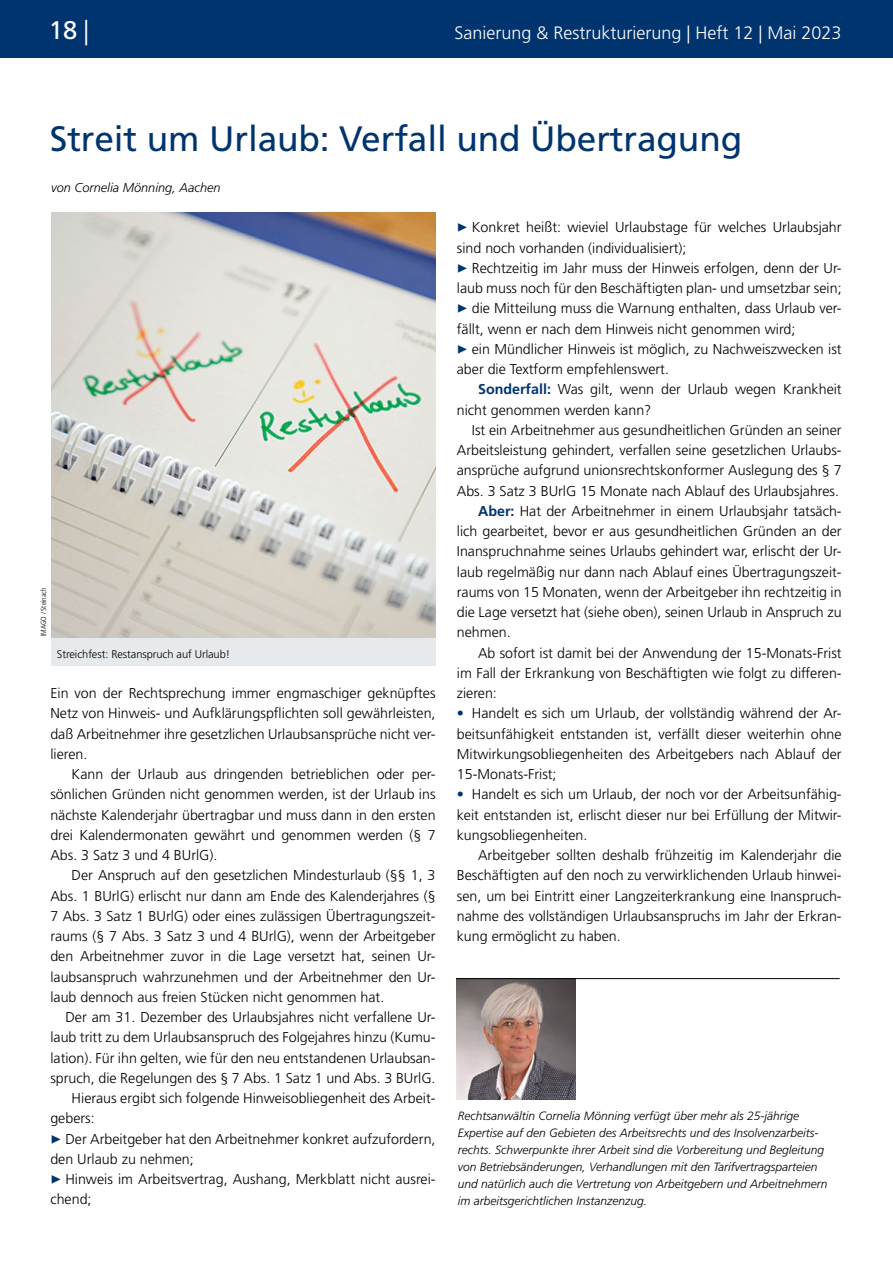
<style>
.page{position:relative;width:893px;height:1263px;background:#fff}
.page>*{position:absolute;margin:0;border:0;box-sizing:border-box;transform-origin:0 0}
.t1{font:35.25px "Frutiger LT Pro";letter-spacing:-.005em;color:#00346f}
.t2{font:25.5px "Frutiger LT Pro";color:#fff}
.t3{font:300 18px "Frutiger LT Pro";color:#fff}
.t4{font:300 14.25px/20.2px "Frutiger LT Pro";color:#000;text-align:justify}
.t5{font:italic 300 12.75px "Frutiger LT Pro";color:#000}
.t6{font:italic 300 12px/17px "Frutiger LT Pro";color:#000}
.t7{font:300 11.1px "Frutiger LT Pro";letter-spacing:-.005em;color:#000}
.t8{font:300 condensed 7.5px "Frutiger LT Pro";color:#000}
.s1{font-weight:300}
.s2{font-family:"Minion Pro";font-weight:700;font-stretch:condensed;font-size:18px;color:#00346f}
.s3{font-weight:700;color:#00346f}
.s4{color:#00346f}
</style>
<div class="page">
<div style="left:0;top:0;width:893px;height:57px;background:#00346f"></div>
<div style="left:51px;top:633px;width:385px;height:33px;background:#e7eaec"></div>
<img style="left:51px;top:212px;width:385px;height:425px">
<img style="left:457px;top:979px;width:118px;height:121px">
<hr style="left:456px;top:978px;width:384px;height:1px;background:#000">
<h2 class="t2" style="left:49px;top:15px;width:42px">18 <span class="s1">|</span></h2>
<p class="t3" style="left:454px;top:23px;width:389px">Sanierung &amp; Restrukturierung | Heft 12 | Mai 2023</p>
<h1 class="t1" style="left:50px;top:118px;width:694px">Streit um Urlaub: Verfall und Übertragung</h1>
<p class="t5" style="left:51px;top:180px;width:171px">von Cornelia Mönning, Aachen</p>
<p class="t8" style="left:39px;top:636px;width:50px;rotate:-90deg">IMAGO / Steinach</p>
<p class="t7" style="left:57px;top:647px;width:175px">Streichfest: Restanspruch auf Urlaub!</p>
<p class="t4" style="left:50px;top:683px;width:387px">Ein von der Rechtsprechung immer engmaschiger geknüpftes Netz von Hinweis- und Aufklärungspflichten soll gewährleisten, daß Arbeitnehmer ihre gesetzlichen Urlaubsansprüche nicht ver&shy;lieren.</p>
<p class="t4" style="left:50px;top:764px;width:387px;text-indent:21px">Kann der Urlaub aus dringenden betrieblichen oder per&shy;sönlichen Gründen nicht genommen werden, ist der Urlaub ins nächste Kalenderjahr übertragbar und muss dann in den ersten drei Kalendermonaten gewährt und genommen werden (§ 7<br>Abs. 3 Satz 3 und 4 BUrlG).</p>
<p class="t4" style="left:50px;top:865px;width:387px;text-indent:21px">Der Anspruch auf den gesetzlichen Mindesturlaub (§§ 1, 3<br>Abs. 1 BUrlG) erlischt nur dann am Ende des Kalenderjahres (§ 7 Abs. 3 Satz 1 BUrlG) oder eines zulässigen Übertragungszeit&shy;raums (§ 7 Abs. 3 Satz 3 und 4 BUrlG), wenn der Arbeitgeber den Arbeitnehmer zuvor in die Lage versetzt hat, seinen Ur&shy;laubsanspruch wahrzunehmen und der Arbeitnehmer den Ur&shy;laub dennoch aus freien Stücken nicht genommen hat.</p>
<p class="t4" style="left:65px;top:1007px;width:372px">Der am 31. Dezember des Urlaubsjahres nicht verfallene Ur-</p>
<p class="t4" style="left:50px;top:1027px;width:387px">laub tritt zu dem Urlaubsanspruch des Folgejahres hinzu (Kumu-</p>
<p class="t4" style="left:50px;top:1048px;width:387px">lation). Für ihn gelten, wie für den neu entstandenen Urlaubsan-</p>
<p class="t4" style="left:50px;top:1068px;width:387px">spruch, die Regelungen des § 7 Abs. 1 Satz 1 und Abs. 3 BUrlG.</p>
<p class="t4" style="left:72px;top:1088px;width:365px">Hieraus ergibt sich folgende Hinweisobliegenheit des Arbeit-</p>
<p class="t4" style="left:50px;top:1108px;width:46px">gebers:</p>
<p class="t4" style="left:50px;top:1129px;width:387px"><span class="s2">▶</span> Der Arbeitgeber hat den Arbeitnehmer konkret aufzufordern,</p>
<p class="t4" style="left:50px;top:1149px;width:145px">den Urlaub zu nehmen;</p>
<p class="t4" style="left:50px;top:1169px;width:387px"><span class="s2">▶</span> Hinweis im Arbeitsvertrag, Aushang, Merkblatt nicht ausrei-</p>
<p class="t4" style="left:50px;top:1189px;width:43px">chend;</p>
<p class="t4" style="left:457px;top:217px;width:386px;text-align:left"><span class="s2">▶</span> Konkret heißt: wieviel Urlaubstage für welches Urlaubsjahr sind noch vorhanden (individualisiert);<br><span class="s2">▶</span> Rechtzeitig im Jahr muss der Hinweis erfolgen, denn der Ur&shy;laub muss noch für den Beschäftigten plan- und umsetzbar sein; <span class="s2">▶</span> die Mitteilung muss die Warnung enthalten, dass Urlaub ver&shy;fällt, wenn er nach dem Hinweis nicht genommen wird;<br><span class="s2">▶</span> ein Mündlicher Hinweis ist möglich, zu Nachweiszwecken ist aber die Textform empfehlenswert.</p>
<p class="t4" style="left:457px;top:379px;width:386px;text-indent:21px"><span class="s3">Sonderfall:</span> Was gilt, wenn der Urlaub wegen Krankheit nicht genommen werden kann?</p>
<p class="t4" style="left:472px;top:420px;width:371px">Ist ein Arbeitnehmer aus gesundheitlichen Gründen an seiner</p>
<p class="t4" style="left:457px;top:440px;width:386px">Arbeitsleistung gehindert, verfallen seine gesetzlichen Urlaubs-</p>
<p class="t4" style="left:457px;top:460px;width:386px">ansprüche aufgrund unionsrechtskonformer Auslegung des § 7</p>
<p class="t4" style="left:457px;top:481px;width:384px">Abs. 3 Satz 3 BUrlG 15 Monate nach Ablauf des Urlaubsjahres.</p>
<p class="t4" style="left:478px;top:501px;width:365px"><span class="s3">Aber:</span> Hat der Arbeitnehmer in einem Urlaubsjahr tatsäch-</p>
<p class="t4" style="left:457px;top:521px;width:386px">lich gearbeitet, bevor er aus gesundheitlichen Gründen an der</p>
<p class="t4" style="left:457px;top:541px;width:386px">Inanspruchnahme seines Urlaubs gehindert war, erlischt der Ur-</p>
<p class="t4" style="left:457px;top:562px;width:386px">laub regelmäßig nur dann nach Ablauf eines Übertragungszeit-</p>
<p class="t4" style="left:457px;top:582px;width:386px">raums von 15 Monaten, wenn der Arbeitgeber ihn rechtzeitig in</p>
<p class="t4" style="left:457px;top:602px;width:386px">die Lage versetzt hat (siehe oben), seinen Urlaub in Anspruch zu</p>
<p class="t4" style="left:457px;top:622px;width:55px">nehmen.</p>
<p class="t4" style="left:478px;top:643px;width:365px">Ab sofort ist damit bei der Anwendung der 15-Monats-Frist</p>
<p class="t4" style="left:457px;top:663px;width:386px">im Fall der Erkrankung von Beschäftigten wie folgt zu differen-</p>
<p class="t4" style="left:457px;top:683px;width:42px">zieren:</p>
<p class="t4" style="left:457px;top:703px;width:386px"><span class="s4">•</span> Handelt es sich um Urlaub, der vollständig während der Ar&shy;beitsunfähigkeit entstanden ist, verfällt dieser weiterhin ohne Mitwirkungsobliegenheiten des Arbeitgebers nach Ablauf der 15-Monats-Frist;</p>
<p class="t4" style="left:457px;top:784px;width:386px"><span class="s4">•</span> Handelt es sich um Urlaub, der noch vor der Arbeitsunfähig&shy;keit entstanden ist, erlischt dieser nur bei Erfüllung der Mitwir&shy;kungsobliegenheiten.</p>
<p class="t4" style="left:457px;top:845px;width:386px;text-indent:21px">Arbeitgeber sollten deshalb frühzeitig im Kalenderjahr die Beschäftigten auf den noch zu verwirklichenden Urlaub hinwei&shy;sen, um bei Eintritt einer Langzeiterkrankung eine Inanspruch&shy;nahme des vollständigen Urlaubsanspruchs im Jahr der Erkran&shy;kung ermöglicht zu haben.</p>
<p class="t6" style="left:458px;top:1108px;width:371px">Rechtsanwältin Cornelia Mönning verfügt über mehr als 25-jährige Expertise auf den Gebieten des Arbeitsrechts und des Insolvenzarbeits&shy;rechts. Schwerpunkte ihrer Arbeit sind die Vorbereitung und Begleitung von Betriebsänderungen, Verhandlungen mit den Tarifvertragsparteien und natürlich auch die Vertretung von Arbeitgebern und Arbeitnehmern im arbeitsgerichtlichen Instanzenzug.</p>
</div>
